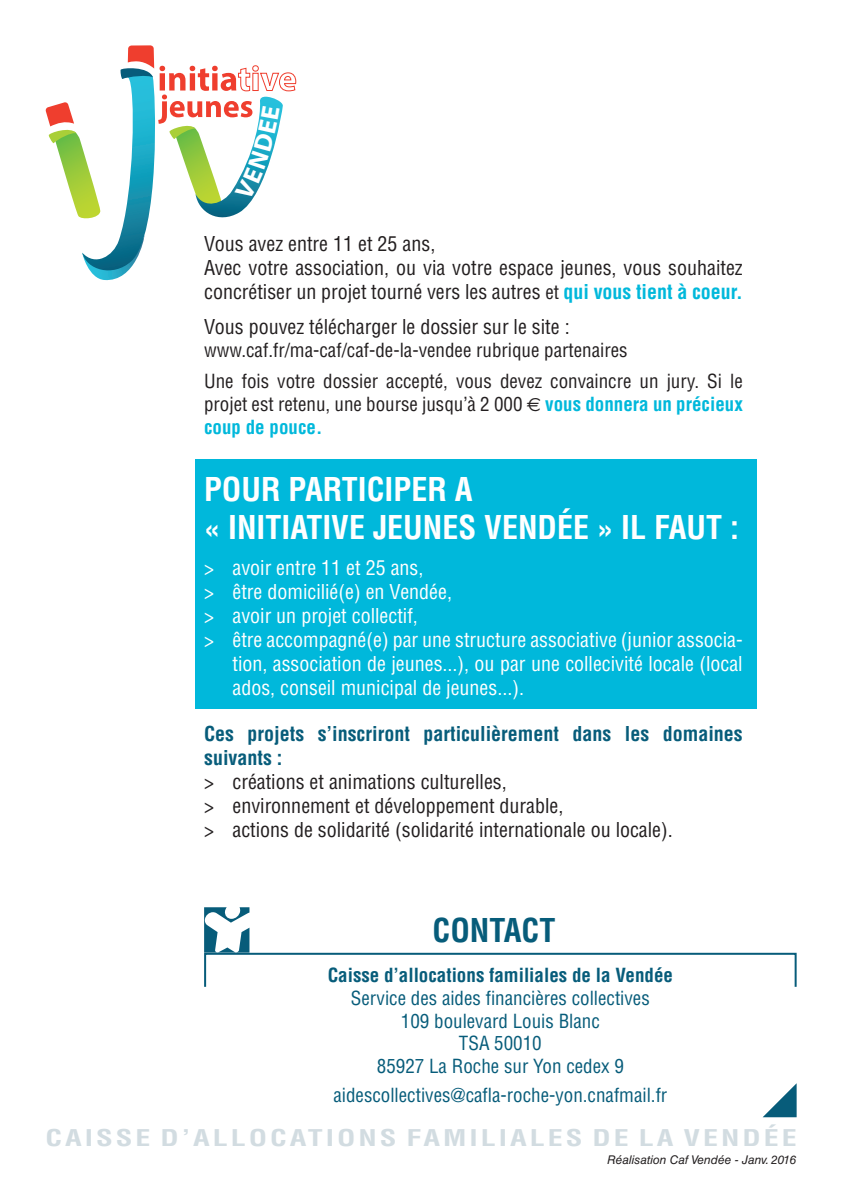
<style>
.page{position:relative;width:842px;height:1191px;background:#fff}
.page>*{position:absolute;margin:0;border:0;box-sizing:border-box;transform-origin:0 0}
.t1{font:700 condensed 32px/38.4px "Helvetica LT Std";color:#fff}
.t2{font:700 condensed 32px "Helvetica LT Std";color:#075c7a}
.t3{font:700 condensed 22.4px "Helvetica LT Std";letter-spacing:.1em;color:#d2dce1;scale:1.33 1}
.texte_0_av{font:condensed 20px/24px "Helvetica LT Std";color:#231f20}
.texte_0_av-2{font:condensed 20px/24px "Helvetica LT Std";color:#fff;text-align:justify}
.texte_0_av-3{font:700 condensed 20px/24px "Helvetica LT Std";color:#075c7a}
.t4{font:condensed 19px/22.8px "Helvetica LT Std";color:#075c7a;text-align:center}
.texte_2_av{font:condensed 19px/22.8px "Helvetica LT Std";color:#231f20;text-align:justify}
.texte_0_av-4{font:condensed 19px "Helvetica LT Std";color:#231f20}
.t5{font:700 condensed 19px "Helvetica LT Std";color:#075c7a}
.texte_0_av-5{font:italic 12px "Helvetica LT Std";color:#231f20}
.s1{font-size:19px}
.s2{font-weight:700;color:#00b8db}
.s3{font-family:"Euro Sans";font-stretch:normal}
</style>
<div class="page">
<div style="left:196px;top:459px;width:561px;height:250px;background:#00b8db"></div>
<svg style="left:763px;top:1083px;width:34px;height:34px"></svg>
<svg style="left:204px;top:907px;width:45px;height:45px"></svg>
<div style="left:204px;top:952px;width:593px;height:35px;border:2px solid #075c7a"></div>
<svg style="left:45px;top:45px;width:252px;height:236px"></svg>
<p class="texte_0_av" style="left:204px;top:231px;width:233px">Vous avez entre 11 et 25 ans,</p>
<p class="texte_0_av" style="left:204px;top:255px;width:540px">Avec votre association, ou via votre espace jeunes, vous souhaitez concrétiser un projet tourné vers les autres <span class="s1">et</span> <span class="s2">qui vous tient à coeur.</span></p>
<p class="texte_0_av" style="left:204px;top:315px;width:367px">Vous pouvez télécharger le dossier sur le site :</p>
<p class="texte_0_av-4" style="left:204px;top:338px;width:425px">www.caf.fr/ma-caf/caf-de-la-vendee rubrique partenaires</p>
<p class="texte_2_av" style="left:204px;top:370px;width:540px">Une fois votre dossier accepté, vous devez convaincre un jury. Si le projet est retenu, une bourse jusqu’à 2 000 <span class="s3">e</span> <span class="s2">vous donnera un précieux coup de pouce.</span></p>
<p class="t1" style="left:204px;top:470px;width:536px">POUR PARTICIPER A<br>« INITIATIVE JEUNES VENDÉE » IL FAUT :</p>
<p class="texte_0_av-2" style="left:204px;top:555px;width:221px">&gt; avoir entre 11 et 25 ans,</p>
<p class="texte_0_av-2" style="left:204px;top:579px;width:249px">&gt; être domicilié(e) en Vendée,</p>
<p class="texte_0_av-2" style="left:204px;top:603px;width:215px">&gt; avoir un projet collectif,</p>
<p class="texte_0_av-2" style="left:232px;top:627px;width:512px;text-indent:-28px">&gt; être accompagné(e) par une structure associative (junior associa&shy;tion, association de jeunes...), ou par une collecivité locale (local ados, conseil municipal de jeunes...).</p>
<p class="texte_0_av-3" style="left:204px;top:722px;width:540px">Ces projets s’inscriront particulièrement dans les domaines suivants :</p>
<p class="texte_0_av" style="left:204px;top:770px;width:304px">&gt; créations et animations culturelles,</p>
<p class="texte_0_av" style="left:204px;top:794px;width:361px">&gt; environnement et développement durable,</p>
<p class="texte_0_av" style="left:204px;top:818px;width:470px">&gt; actions de solidarité (solidarité internationale ou locale).</p>
<p class="t2" style="left:433px;top:910px;width:124px">CONTACT</p>
<p class="t5" style="left:328px;top:963px;width:347px">Caisse d’allocations familiales de la Vendée</p>
<p class="t4" style="left:351px;top:986px;width:300px">Service des aides financières collectives<br>109 boulevard Louis Blanc<br>TSA 50010<br>85927 La Roche sur Yon cedex 9</p>
<p class="t4" style="left:333px;top:1083px;width:335px">aidescollectives@cafla-roche-yon.cnafmail.fr</p>
<p class="t3" style="left:45px;top:1123px;width:566px">CAISSE D’ALLOCATIONS FAMILIALES DE LA VENDÉE</p>
<p class="texte_0_av-5" style="left:607px;top:1153px;width:191px">Réalisation Caf Vendée - Janv. 2016</p>
</div>
